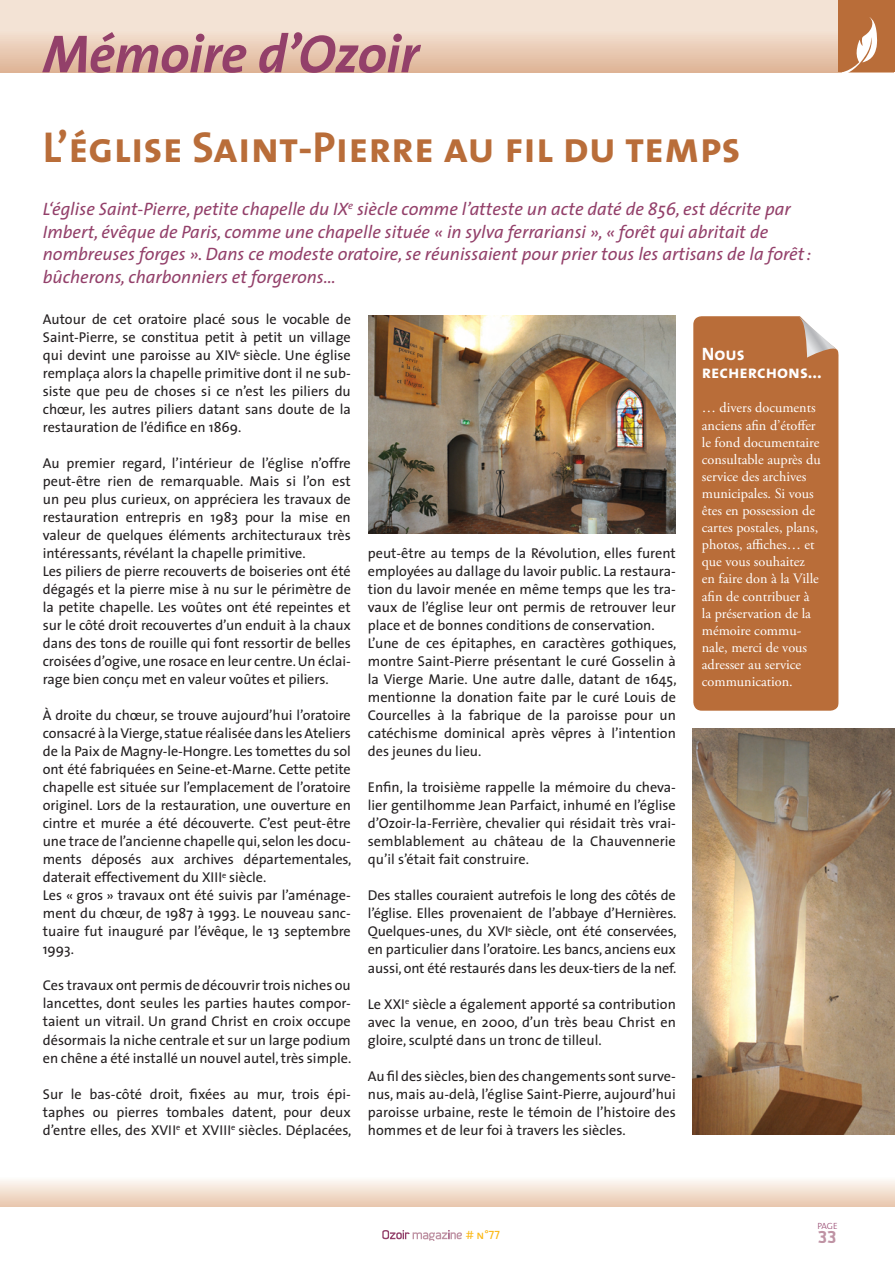
<style>
.page{position:relative;width:895px;height:1265px;background:#fff}
.page>*{position:absolute;margin:0;border:0;box-sizing:border-box;transform-origin:0 0}
.t1{font:italic 700 54px "The Sans";letter-spacing:-.01em;color:#93406a}
.t2{font:43.5px "The Sans Bold Caps";color:#b96d39}
.t3{font:24px "Gladatur Rum";color:#bf93a4}
.t4{font:italic 18px/22.5px "The Sans";color:#93406a}
.t5{font:18px/18px "The Sans Bold Caps";color:#fff}
.t6{font:14.25px/18px "The Sans";color:#231f20;text-align:justify}
.t7{font:14.25px/17.1px "Adobe Garamond Pro";color:#fff}
.t8{font:12px "The Sans Caps";color:#fcb814}
.t9{font:9px "The Sans Light Caps";color:#93406a}
</style>
<div class="page">
<img style="left:368px;top:316px;width:308px;height:218px">
<img style="left:693px;top:728px;width:202px;height:406px">
<div style="left:0;top:0;width:895px;height:72px;background:#f3e3d5"></div>
<div style="left:0;top:19px;width:893px;height:53px;background:linear-gradient(to bottom,#f7ebdf,#dfb597)"></div>
<svg style="left:0;top:1180px;width:895px;height:26px;background:#f2dfcf"></svg>
<svg style="left:382px;top:1230px;width:80px;height:11px"></svg>
<div style="left:838px;top:0;width:57px;height:72px;background:#b96d39"></div>
<svg style="left:841px;top:17px;width:36px;height:56px"></svg>
<div style="left:693px;top:316px;width:145px;height:395px;background:#b96d39"></div>
<svg style="left:798px;top:316px;width:39px;height:42px"></svg>
<p class="t1" style="left:43px;top:9px;width:377px">Mémoire d’Ozoir</p>
<p class="t2" style="left:43px;top:111px;width:699px">L’église Saint-Pierre au fil du temps</p>
<p class="t4" style="left:43px;top:197px;width:770px">L‘église Saint-Pierre, petite chapelle du IX<sup>e</sup> siècle comme l’atteste un acte daté de 856, est décrite par Imbert, évêque de Paris, comme une chapelle située « in sylva ferrariansi », « forêt qui abritait de nombreuses forges ». Dans ce modeste oratoire, se réunissaient pour prier tous les artisans de la forêt : bûcherons, charbonniers et forge rons…</p>
<p class="t6" style="left:43px;top:310px;width:309px">Autour de cet oratoire placé sous le vocable de Saint-Pierre, se constitua petit à petit un village qui devint une paroisse au XIV<sup>e</sup> siècle. Une église remplaça alors la chapelle primitive dont il ne sub&shy;siste que peu de choses si ce n’est les piliers du chœur, les autres piliers datant sans doute de la restauration de l’édifice en 1869.</p>
<p class="t6" style="left:43px;top:454px;width:309px;text-align:left">Au premier regard, l’intérieur de l’église n’offre peut-être rien de remar quable. Mais si l’on est un peu plus curieux, on appréciera les travaux de restaura tion entrepris en 1983 pour la mise en valeur de quelques éléments architecturaux très intéressants, révélant la chapelle primitive.<br>Les piliers de pierre recouverts de boiseries ont été dégagés et la pierre mise à nu sur le périmètre de la petite chapelle. Les voûtes ont été repeintes et sur le côté droit recouvertes d’un enduit à la chaux dans des tons de rouille qui font ressor tir de belles croisées d’ogive, une rosace en leur centre. Un éclai&shy;rage bien conçu met en valeur voûtes et piliers.</p>
<p class="t6" style="left:43px;top:706px;width:310px;text-align:left">À droite du chœur, se trouve aujourd’hui l’oratoire consacré à la Vierge, statue réalisée dans les Ateliers de la Paix de Magny-le-Hongre. Les tomettes du sol ont été fabriquées en Seine-et-Marne. Cette petite chapelle est située sur l’emplacement de l’oratoire originel. Lors de la restauration, une ouverture en cintre et murée a été décou verte. C’est peut-être une trace de l’an cienne chapelle qui, selon les docu&shy;ments déposés aux archives départementales, daterait effectivement du XIII<sup>e</sup> siècle.<br>Les « gros » travaux ont été suivis par l’aménage&shy;ment du chœur, de 1987 à 1993. Le nouveau sanc&shy;tuaire fut inauguré par l’évêque, le 13 septembre 1993.</p>
<p class="t6" style="left:43px;top:976px;width:310px">Ces travaux ont permis de découvrir trois niches ou lan cettes, dont seules les parties hautes compor&shy;taient un vitrail. Un grand Christ en croix occupe désormais la niche centrale et sur un large podium en chêne a été installé un nou vel autel, très simple.</p>
<p class="t6" style="left:43px;top:1084px;width:310px">Sur le bas-côté droit, fixées au mur, trois épi&shy;taphes ou pierres tombales datent, pour deux d’entre elles, des XVII<sup>e</sup> et XVIII<sup>e</sup> siècles. Déplacées,</p>
<p class="t6" style="left:368px;top:544px;width:310px;text-align:left">peut-être au temps de la Révolution, elles furent employées au dal lage du lavoir public. La restaura&shy;tion du lavoir menée en même temps que les tra&shy;vaux de l’église leur ont permis de retrouver leur place et de bonnes conditions de conservation.<br>L’une de ces épitaphes, en caractères go thiques, montre Saint-Pierre présentant le curé Gosselin à la Vierge Marie. Une autre dalle, datant de 1645, mentionne la donation faite par le curé Louis de Courcelles à la fabrique de la paroisse pour un catéchisme dominical après vêpres à l’intention des jeunes du lieu.</p>
<p class="t6" style="left:368px;top:778px;width:309px">Enfin, la troisième rappelle la mémoire du cheva&shy;lier gentilhomme Jean Parfaict, inhumé en l’église d’Ozoir-la-Ferrière, chevalier qui résidait très vrai&shy;semblablement au château de la Chauvennerie qu’il s’était fait construire.</p>
<p class="t6" style="left:368px;top:886px;width:310px">Des stalles couraient autrefois le long des côtés de l’église. Elles provenaient de l’abbaye d’Hernières.<br>Quelques-unes, du XVI<sup>e</sup> siècle, ont été conservées, en particulier dans l’oratoire. Les bancs, anciens eux aussi, ont été restau rés dans les deux-tiers de la nef.</p>
<p class="t6" style="left:368px;top:994px;width:309px">Le XXI<sup>e</sup> siècle a également apporté sa contribution avec la venue, en 2000, d’un très beau Christ en gloire, sculpté dans un tronc de tilleul.</p>
<p class="t6" style="left:368px;top:1066px;width:309px">Au fil des siècles, bien des changements sont surve&shy;nus, mais au-delà, l’église Saint-Pierre, aujourd’hui paroisse urbaine, reste le témoin de l’histoire des hommes et de leur foi à travers les siècles.</p>
<p class="t5" style="left:701px;top:345px;width:121px">Nous recherchons...</p>
<p class="t7" style="left:701px;top:400px;width:120px">… divers documents anciens afin d’étoffer le fond documentaire consultable auprès du service des archives municipales. Si vous êtes en possession de cartes postales, plans, photos, affiches… et que vous souhaitez en faire don à la Ville afin de contribuer à la préservation de la mémoire commu&shy;nale, merci de vous adresser au service communication.</p>
<p class="t9" style="left:817px;top:1218px;width:22px">PAGE</p>
<p class="t8" style="left:466px;top:1225px;width:36px"># n°77</p>
<p class="t3" style="left:818px;top:1222px;width:20px">33</p>
</div>
